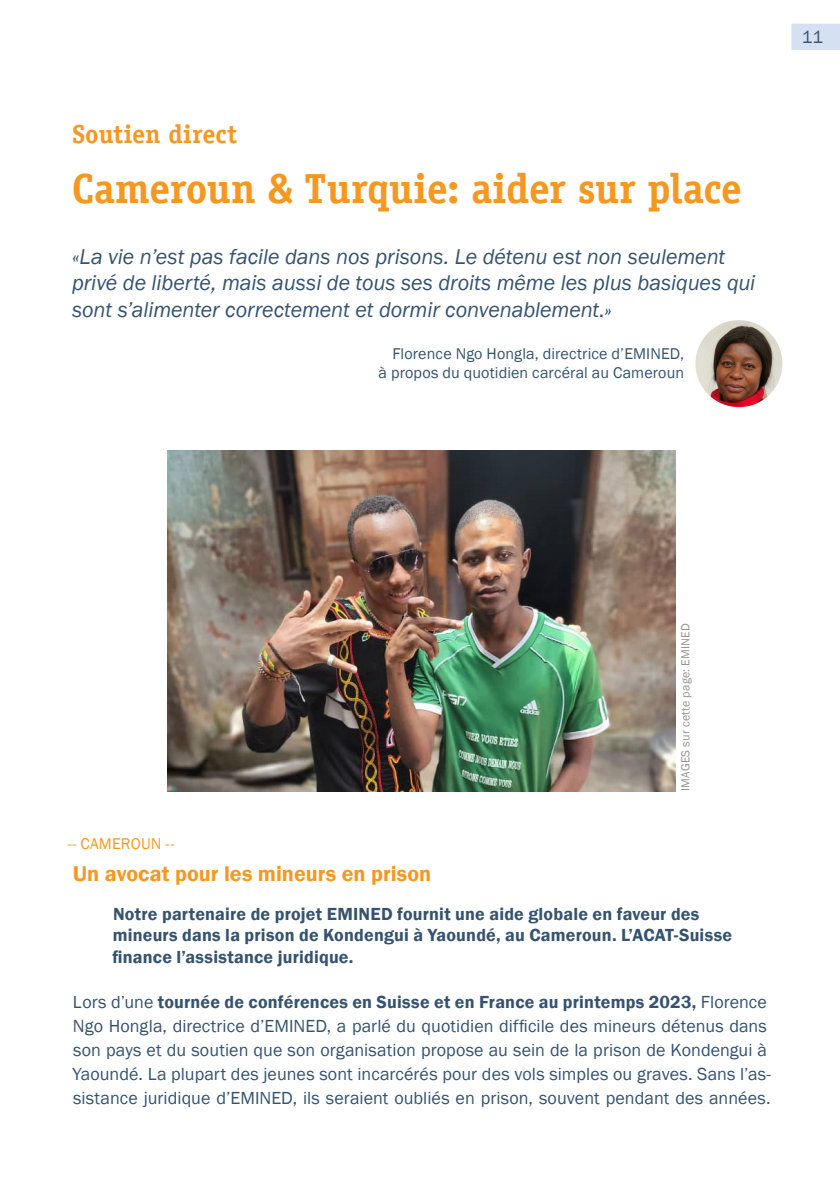
<style>
.page{position:relative;width:840px;height:1191px;background:#fff}
.page>*{position:absolute;margin:0;border:0;box-sizing:border-box;transform-origin:0 0}
.FR-Titel_gross{font:700 42px "Officina Serif LT";letter-spacing:-.01em;color:#f59821}
.FR-Titel_gross_Vorsp{font:700 26px "Officina Serif LT";letter-spacing:.005em;color:#f59821}
.FR-Titel_Zitat{font:italic 22px/26.4px "Franklin Gothic";letter-spacing:-.005em;color:#35536f}
.FR-Überschrift_2{font:600 22px "Franklin Gothic";letter-spacing:.005em;color:#f59821}
.FR-Fliesstext{font:18px/24px "Franklin Gothic";letter-spacing:.005em;color:#35536f}
.FR-Überschrift_2_Lea{font:600 18px/21.6px "Franklin Gothic";letter-spacing:.01em;color:#35536f}
.FR-Titel_Zitat_Name{font:16px/19.2px "Franklin Gothic";letter-spacing:.01em;color:#35536f;text-align:right}
.FR-Überschrift_2_Vor{font:16px "Franklin Gothic";letter-spacing:.01em;color:#f59821}
.ALLG-Quellenangaben{font:12px "Franklin Gothic";letter-spacing:.015em;color:#959490}
.s1{font-weight:600}
</style>
<div class="page">
<div style="left:791px;top:24px;width:48px;height:26px;background:#d5e1f2"></div>
<img style="left:167px;top:450px;width:508px;height:341px">
<img style="left:695px;top:320px;width:87px;height:87px;border-radius:43px">
<p class="FR-Titel_gross_Vorsp" style="left:72px;top:118px;width:166px">Soutien direct</p>
<p class="FR-Titel_gross" style="left:72px;top:163px;width:671px">Cameroun &amp; Turquie: aider sur place</p>
<p class="FR-Titel_Zitat" style="left:72px;top:244px;width:684px">«La vie n’est pas facile dans nos prisons. Le détenu est non seulement privé de liberté, mais aussi de tous ses droits même les plus basiques qui sont s’alimenter correctement et dormir convenablement.»</p>
<p class="FR-Titel_Zitat_Name" style="left:378px;top:344px;width:307px">Florence Ngo Hongla, directrice d’EMINED,<br>à propos du quotidien carcéral au Cameroun</p>
<p class="FR-Fliesstext" style="left:801px;top:25px;width:23px">11</p>
<p class="ALLG-Quellenangaben" style="left:677px;top:791px;width:169px;rotate:-90deg">IMAGES sur cette page: EMINED</p>
<p class="FR-Überschrift_2_Vor" style="left:68px;top:834px;width:108px">-- CAMEROUN --</p>
<p class="FR-Überschrift_2" style="left:73px;top:860px;width:360px">Un avocat pour les mineurs en prison</p>
<p class="FR-Überschrift_2_Lea" style="left:112px;top:903px;width:620px">Notre partenaire de projet EMINED fournit une aide globale en faveur des mineurs dans la prison de Kondengui à Yaoundé, au Cameroun. L’ACAT-Suisse finance l’assistance juridique.</p>
<p class="FR-Fliesstext" style="left:72px;top:990px;width:699px">Lors d’une <span class="s1">tournée de conférences en Suisse et en France au printemps 2023,</span> Florence Ngo Hongla, directrice d’EMINED, a parlé du quotidien difficile des mineurs détenus dans son pays et du soutien que son organisation propose au sein de la prison de Kondengui à Yaoundé. La plupart des jeunes sont incarcérés pour des vols simples ou graves. Sans l’as&shy;sistance juridique d’EMINED, ils seraient oubliés en prison, souvent pendant des années.</p>
</div>
